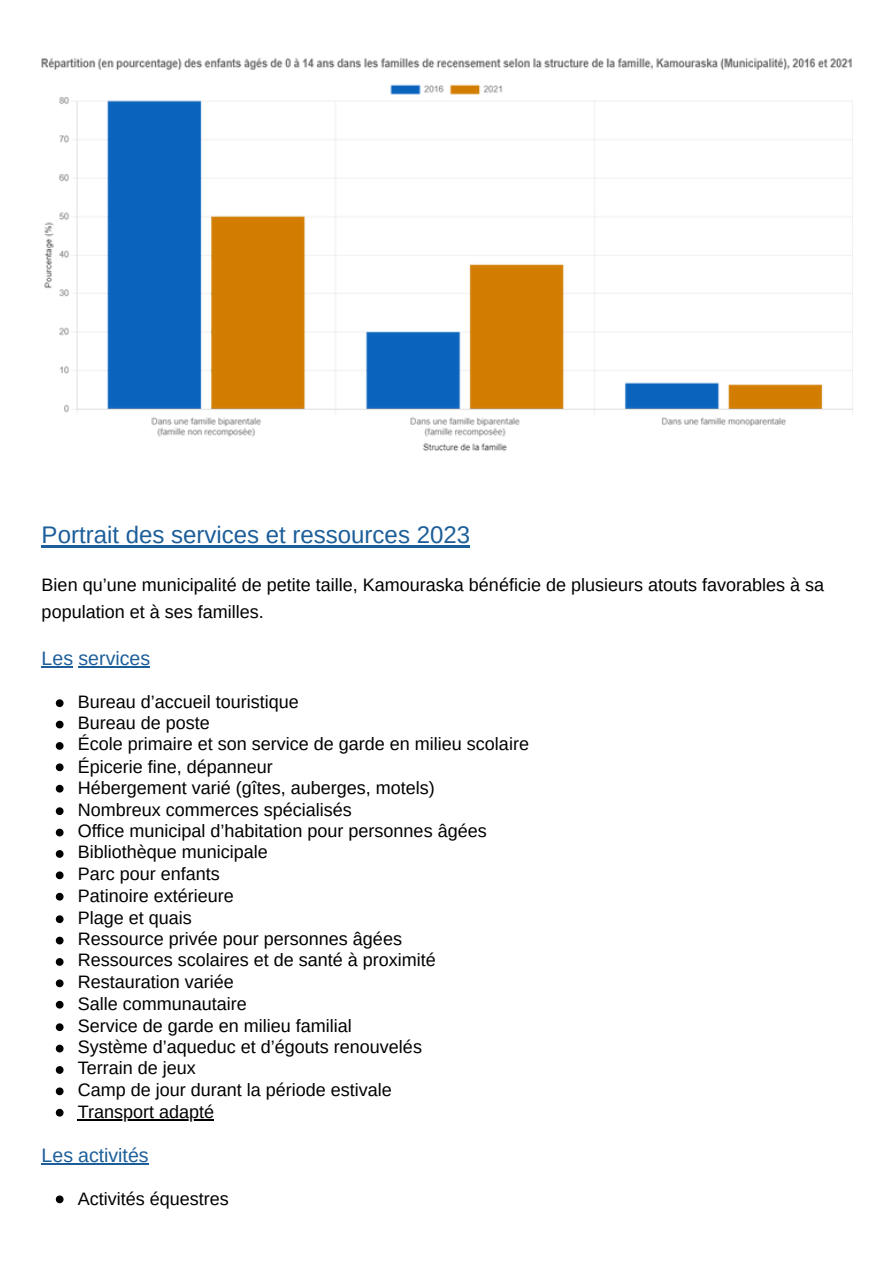
<style>
.page{position:relative;width:894px;height:1263px;background:#fff}
.page>*{position:absolute;margin:0;border:0;box-sizing:border-box;transform-origin:0 0}
.t1{font:24px "Arimo";color:#1c5e9a}
.t2{font:19.5px "Arimo";color:#1c5e9a}
.t3{font:18px/27px "Arimo";color:#000}
</style>
<div class="page">
<hr style="left:42px;top:546px;width:428px;height:2px;background:#1c5e9a">
<hr style="left:42px;top:666px;width:31px;height:1px;background:#1c5e9a">
<hr style="left:79px;top:666px;width:71px;height:1px;background:#1c5e9a">
<hr style="left:42px;top:1163px;width:31px;height:1px;background:#1c5e9a">
<hr style="left:78px;top:1163px;width:71px;height:1px;background:#1c5e9a">
<img style="left:42px;top:58px;width:810px;height:394px">
<svg style="left:56px;top:699px;width:7px;height:8px"></svg>
<svg style="left:56px;top:721px;width:7px;height:7px"></svg>
<svg style="left:56px;top:742px;width:7px;height:8px"></svg>
<svg style="left:56px;top:763px;width:7px;height:8px"></svg>
<svg style="left:56px;top:785px;width:7px;height:7px"></svg>
<svg style="left:56px;top:807px;width:7px;height:8px"></svg>
<svg style="left:56px;top:829px;width:7px;height:7px"></svg>
<svg style="left:56px;top:850px;width:7px;height:8px"></svg>
<svg style="left:56px;top:871px;width:7px;height:8px"></svg>
<svg style="left:56px;top:893px;width:7px;height:7px"></svg>
<svg style="left:56px;top:915px;width:7px;height:8px"></svg>
<svg style="left:56px;top:937px;width:7px;height:7px"></svg>
<svg style="left:56px;top:958px;width:7px;height:8px"></svg>
<svg style="left:56px;top:979px;width:7px;height:8px"></svg>
<svg style="left:56px;top:1001px;width:7px;height:7px"></svg>
<svg style="left:56px;top:1023px;width:7px;height:8px"></svg>
<svg style="left:56px;top:1045px;width:7px;height:7px"></svg>
<svg style="left:56px;top:1066px;width:7px;height:8px"></svg>
<svg style="left:56px;top:1087px;width:7px;height:8px"></svg>
<svg style="left:56px;top:1109px;width:7px;height:7px"></svg>
<hr style="left:78px;top:1119px;width:136px;height:2px;background:#000">
<svg style="left:56px;top:1195px;width:7px;height:8px"></svg>
<p class="t1" style="left:42px;top:522px;width:430px">Portrait des services et ressources 2023</p>
<p class="t3" style="left:42px;top:571px;width:783px">Bien qu’une municipalité de petite taille, Kamouraska bénéficie de plusieurs atouts favorables à sa population et à ses familles.</p>
<h3 class="t2" style="left:42px;top:647px;width:110px">Les services</h3>
<p class="t3" style="left:78px;top:688px;width:223px">Bureau d’accueil touristique</p>
<p class="t3" style="left:78px;top:709px;width:134px">Bureau de poste</p>
<p class="t3" style="left:78px;top:731px;width:452px">École primaire et son service de garde en milieu scolaire</p>
<p class="t3" style="left:78px;top:753px;width:197px">Épicerie fine, dépanneur</p>
<p class="t3" style="left:78px;top:775px;width:358px">Hébergement varié (gîtes, auberges, motels)</p>
<p class="t3" style="left:78px;top:796px;width:276px">Nombreux commerces spécialisés</p>
<p class="t3" style="left:78px;top:817px;width:410px">Office municipal d’habitation pour personnes âgées</p>
<p class="t3" style="left:78px;top:839px;width:192px">Bibliothèque municipale</p>
<p class="t3" style="left:78px;top:860px;width:143px">Parc pour enfants</p>
<p class="t3" style="left:78px;top:883px;width:157px">Patinoire extérieure</p>
<p class="t3" style="left:78px;top:904px;width:115px">Plage et quais</p>
<p class="t3" style="left:78px;top:925px;width:326px">Ressource privée pour personnes âgées</p>
<p class="t3" style="left:78px;top:947px;width:359px">Ressources scolaires et de santé à proximité</p>
<p class="t3" style="left:78px;top:968px;width:158px">Restauration variée</p>
<p class="t3" style="left:78px;top:991px;width:171px">Salle communautaire</p>
<p class="t3" style="left:78px;top:1012px;width:275px">Service de garde en milieu familial</p>
<p class="t3" style="left:78px;top:1033px;width:346px">Système d’aqueduc et d’égouts renouvelés</p>
<p class="t3" style="left:78px;top:1055px;width:120px">Terrain de jeux</p>
<p class="t3" style="left:78px;top:1076px;width:315px">Camp de jour durant la période estivale</p>
<p class="t3" style="left:78px;top:1099px;width:138px">Transport adapté</p>
<h3 class="t2" style="left:42px;top:1144px;width:108px">Les activités</h3>
<p class="t3" style="left:78px;top:1185px;width:152px">Activités équestres</p>
</div>
